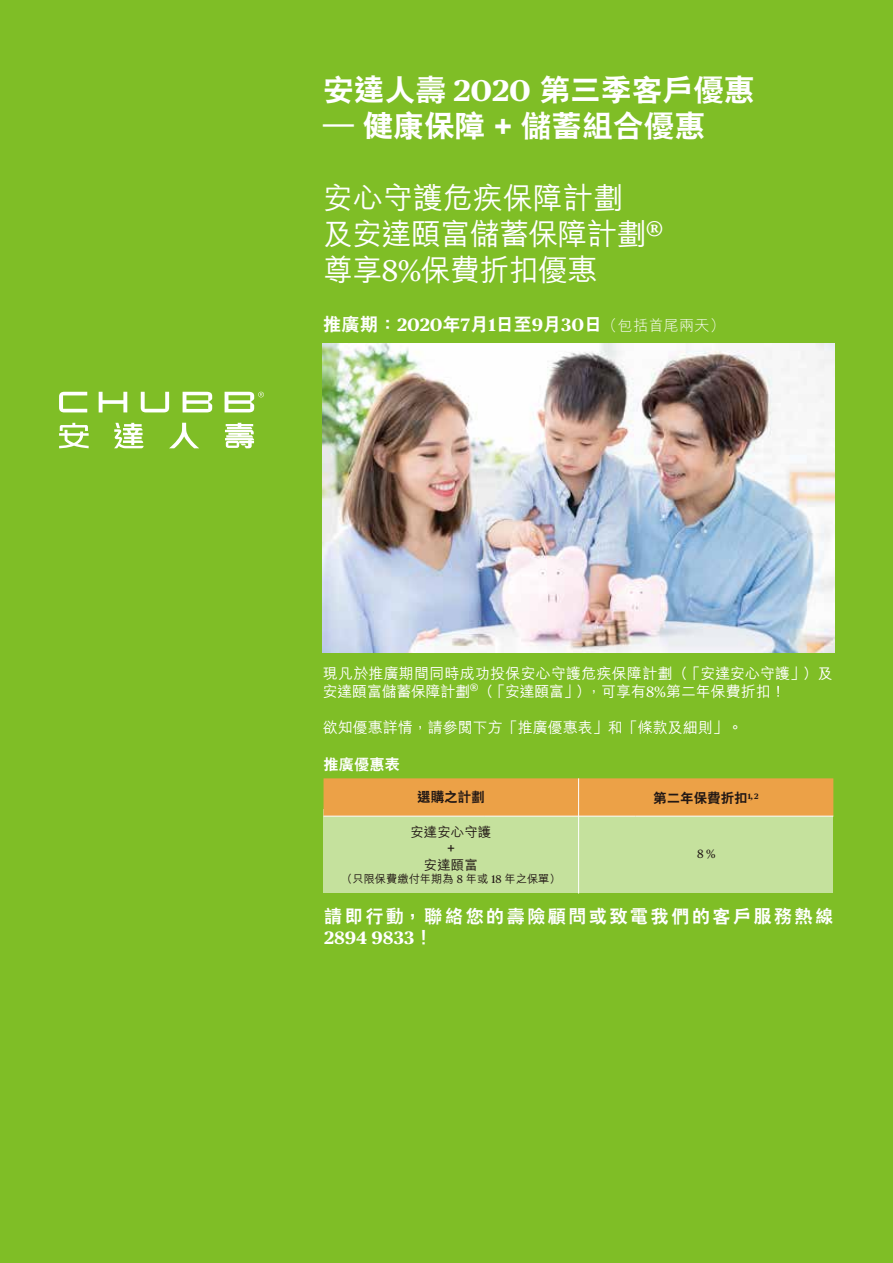
<style>
.page{position:relative;width:893px;height:1263px;background:#7fbe26}
.page>*{position:absolute;margin:0;border:0;box-sizing:border-box;transform-origin:0 0}
.t1{font:500 30px/36px "M Hei HK";letter-spacing:-.02em;color:#fff}
.t2{font:800 30px "C Hei 2 HK";color:#fff}
.t3{font:800 18px "C Hei 2 HK";letter-spacing:.145em;color:#fff}
.t4{font:700 18px "Chubb Publico Text";color:#fff}
.t5{font:500 15px/18px "M Hei HK";color:#fff}
.t6{font:800 15px "C Hei 2 HK";letter-spacing:.025em;color:#fff}
.t7{font:800 13.5px "C Hei 2 HK";color:#221815}
.t8{font:500 13.5px/16.2px "M Hei HK";color:#221815;text-align:center}
.t9{font:12px "Chubb Publico Text";color:#221815}
.t10{font:500 11.25px "M Hei HK";color:#221815}
.s1{font-family:"Chubb Publico Text";font-weight:700}
.s2{font-family:"Chubb Publico Text";font-weight:400}
.s3{font-family:"M Hei HK";font-weight:300;font-size:15px}
.s4{font-family:"C Hei 2 HK";font-weight:800}
</style>
<div class="page">
<svg style="left:99px;top:392px;width:28px;height:20px"></svg>
<svg style="left:59px;top:392px;width:28px;height:20px"></svg>
<svg style="left:141px;top:392px;width:28px;height:20px"></svg>
<svg style="left:183px;top:392px;width:29px;height:20px"></svg>
<svg style="left:225px;top:392px;width:39px;height:20px"></svg>
<svg style="left:59px;top:423px;width:30px;height:25px"></svg>
<svg style="left:114px;top:423px;width:30px;height:25px"></svg>
<svg style="left:225px;top:423px;width:29px;height:25px"></svg>
<svg style="left:169px;top:423px;width:30px;height:25px"></svg>
<div style="left:324px;top:809px;width:509px;height:84px;background:#c5e19d"></div>
<div style="left:324px;top:778px;width:509px;height:38px;background:#eca147"></div>
<hr style="left:578px;top:778px;width:1px;height:115px;background:#fff">
<hr style="left:324px;top:816px;width:160px;height:1px;background:#fff">
<hr style="left:484px;top:816px;width:152px;height:1px;background:#fff">
<hr style="left:636px;top:816px;width:197px;height:1px;background:#fff">
<img style="left:323px;top:343px;width:511px;height:310px">
<h1 class="t2" style="left:323px;top:70px;width:433px">安達人壽 <span class="s1">2020</span> 第三季客戶優惠</h1>
<h1 class="t2" style="left:323px;top:106px;width:383px">– 健康保障 + 儲蓄組合優惠</h1>
<h1 class="t1" style="left:323px;top:178px;width:342px">安心守護危疾保障計劃<br>及安達頤富儲蓄保障計劃<span class="s2">®</span>尊享<span class="s2">8%</span>保費折扣優惠</h1>
<p class="t3" style="left:323px;top:312px;width:403px">推廣期：<span class="s1">2020</span>年<span class="s1">7</span>月<span class="s1">1</span>日至<span class="s1">9</span>月<span class="s1">30</span>日<span class="s3">（包括首尾兩天）</span></p>
<p class="t5" style="left:323px;top:663px;width:511px">現凡於推廣期間同時成功投保安心守護危疾保障計劃（「安達安心守護」）及安達頤富儲蓄保障計劃<sup>®</sup>（「安達頤富」），可享有<span class="s2">8%</span>第二年保費折扣！</p>
<p class="t5" style="left:323px;top:717px;width:422px">欲知優惠詳情，請參閱下方「推廣優惠表」和「條款及細則」。</p>
<p class="t6" style="left:324px;top:755px;width:78px">推廣優惠表</p>
<p class="t7" style="left:417px;top:788px;width:69px">選購之計劃</p>
<p class="t7" style="left:653px;top:789px;width:107px">第二年保費折扣<sup>1,</sup> <sup>2</sup></p>
<p class="t8" style="left:410px;top:823px;width:82px">安達安心守護+<br>安達頤富</p>
<p class="t10" style="left:341px;top:871px;width:221px">（只限保費繳付年期為 <span class="s2">8</span> 年或 <span class="s2">18</span> 年之保單）</p>
<p class="t9" style="left:697px;top:844px;width:20px">8%</p>
<p class="t3" style="left:324px;top:904px;width:511px">請即行動，聯絡您的壽險顧問或致電我們的客戶服務熱線</p>
<p class="t4" style="left:324px;top:923px;width:110px">2894 9833<span class="s4">！</span></p>
</div>
